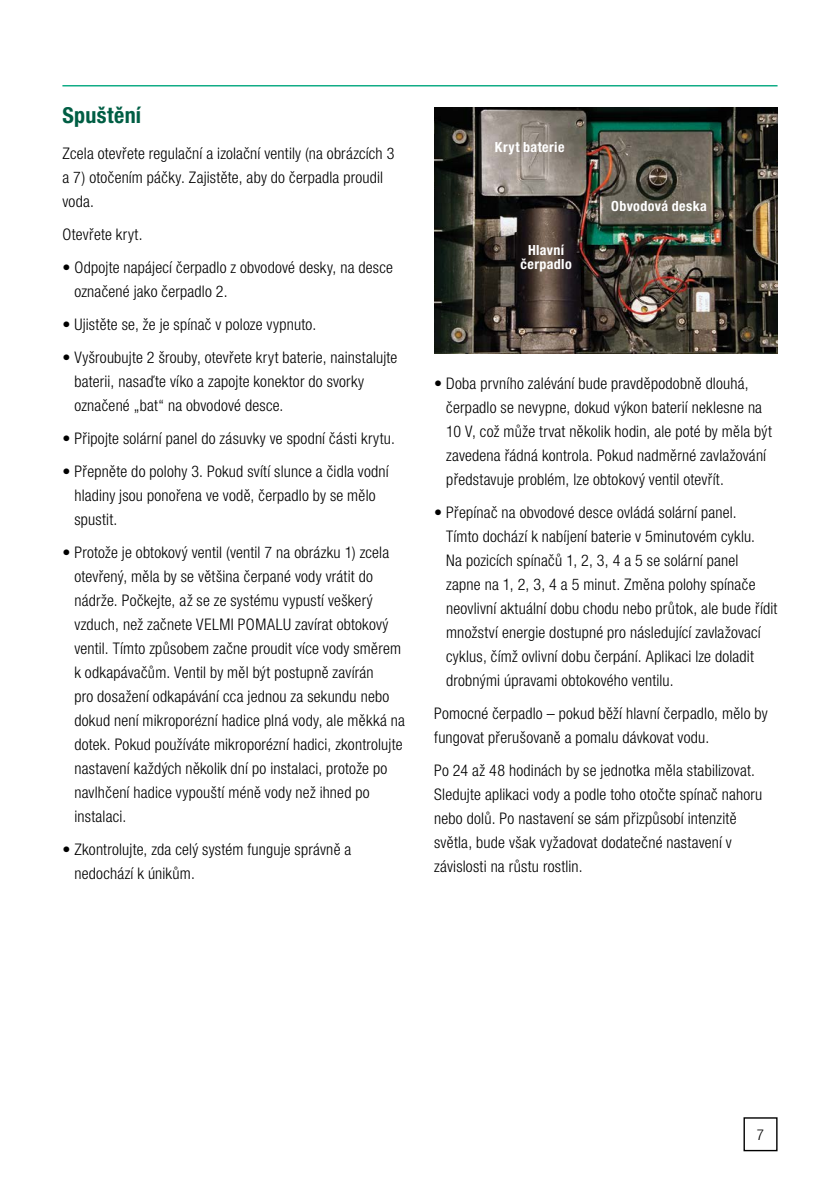
<style>
.page{position:relative;width:840px;height:1191px;background:#fff}
.page>*{position:absolute;margin:0;border:0;box-sizing:border-box;transform-origin:0 0}
.t1{font:700 condensed 22px "Helvetica Neue LT Pro";letter-spacing:.015em;color:#005e44}
.t2{font:300 condensed 16px/24px "Helvetica Neue LT Pro";letter-spacing:.015em;color:#000}
.t3{font:300 condensed 15px "Helvetica Neue LT Pro";color:#000}
.t4{font:700 condensed 14px/14px "Helvetica Neue LT Pro";letter-spacing:.03em;color:#fff;text-align:center}
</style>
<div class="page">
<div style="left:743px;top:1117px;width:34px;height:34px;border:1px solid #000"></div>
<hr style="left:62px;top:85px;width:715px;height:1px;background:#00a77e">
<img style="left:434px;top:108px;width:343px;height:245px">
<h1 class="t1" style="left:62px;top:102px;width:80px">Spuštění</h1>
<p class="t2" style="left:62px;top:141px;width:333px">Zcela otevřete regulační a izolační ventily (na obrázcích 3 a 7) otočením páčky. Zajistěte, aby do čerpadla proudil voda.</p>
<p class="t2" style="left:62px;top:222px;width:82px">Otevřete kryt.</p>
<p class="t2" style="left:74px;top:255px;width:320px;text-indent:-12px">• Odpojte napájecí čerpadlo z obvodové desky, na desce označené jako čerpadlo 2.</p>
<p class="t2" style="left:62px;top:312px;width:255px">• Ujistěte se, že je spínač v poloze vypnuto.</p>
<p class="t2" style="left:74px;top:345px;width:324px;text-indent:-12px">• Vyšroubujte 2 šrouby, otevřete kryt baterie, nainstalujte baterii, nasaďte víko a zapojte konektor do svorky označené „bat“ na obvodové desce.</p>
<p class="t2" style="left:62px;top:426px;width:334px">• Připojte solární panel do zásuvky ve spodní části krytu.</p>
<p class="t2" style="left:74px;top:459px;width:315px;text-indent:-12px">• Přepněte do polohy 3. Pokud svítí slunce a čidla vodní hladiny jsou ponořena ve vodě, čerpadlo by se mělo spustit.</p>
<p class="t2" style="left:74px;top:540px;width:332px;text-indent:-12px">• Protože je obtokový ventil (ventil 7 na obrázku 1) zcela otevřený, měla by se většina čerpané vody vrátit do nádrže. Počkejte, až se ze systému vypustí veškerý vzduch, než začnete VELMI POMALU zavírat obtokový ventil. Tímto způsobem začne proudit více vody směrem k odkapávačům. Ventil by měl být postupně zavírán<br>pro dosažení odkapávání cca jednou za sekundu nebo dokud není mikroporézní hadice plná vody, ale měkká na dotek. Pokud používáte mikroporézní hadici, zkontrolujte nastavení každých několik dní po instalaci, protože po navlhčení hadice vypouští méně vody než ihned po instalaci.</p>
<p class="t2" style="left:74px;top:837px;width:278px;text-indent:-12px">• Zkontrolujte, zda celý systém funguje správně a nedochází k únikům.</p>
<p class="t4" style="left:494px;top:140px;width:71px">Kryt baterie</p>
<p class="t4" style="left:520px;top:243px;width:53px">Hlavní čerpadlo</p>
<p class="t4" style="left:611px;top:198px;width:97px">Obvodová deska</p>
<p class="t2" style="left:446px;top:371px;width:327px;text-indent:-12px">• Doba prvního zalévání bude pravděpodobně dlouhá, čerpadlo se nevypne, dokud výkon baterií neklesne na 10 V, což může trvat několik hodin, ale poté by měla být zavedena řádná kontrola. Pokud nadměrné zavlažování představuje problém, lze obtokový ventil otevřít.</p>
<p class="t2" style="left:446px;top:500px;width:332px;text-indent:-12px">• Přepínač na obvodové desce ovládá solární panel.<br>Tímto dochází k nabíjení baterie v 5minutovém cyklu.<br>Na pozicích spínačů 1, 2, 3, 4 a 5 se solární panel<br>zapne na 1, 2, 3, 4 a 5 minut. Změna polohy spínače neovlivní aktuální dobu chodu nebo průtok, ale bude řídit množství energie dostupné pro následující zavlažovací cyklus, čímž ovlivní dobu čerpání. Aplikaci lze doladit drobnými úpravami obtokového ventilu.</p>
<p class="t2" style="left:434px;top:701px;width:335px">Pomocné čerpadlo – pokud běží hlavní čerpadlo, mělo by fungovat přerušovaně a pomalu dávkovat vodu.</p>
<p class="t2" style="left:434px;top:758px;width:329px">Po 24 až 48 hodinách by se jednotka měla stabilizovat.<br>Sledujte aplikaci vody a podle toho otočte spínač nahoru nebo dolů. Po nastavení se sám přizpůsobí intenzitě světla, bude však vyžadovat dodatečné nastavení v závislosti na růstu rostlin.</p>
<p class="t3" style="left:756px;top:1125px;width:9px">7</p>
</div>
